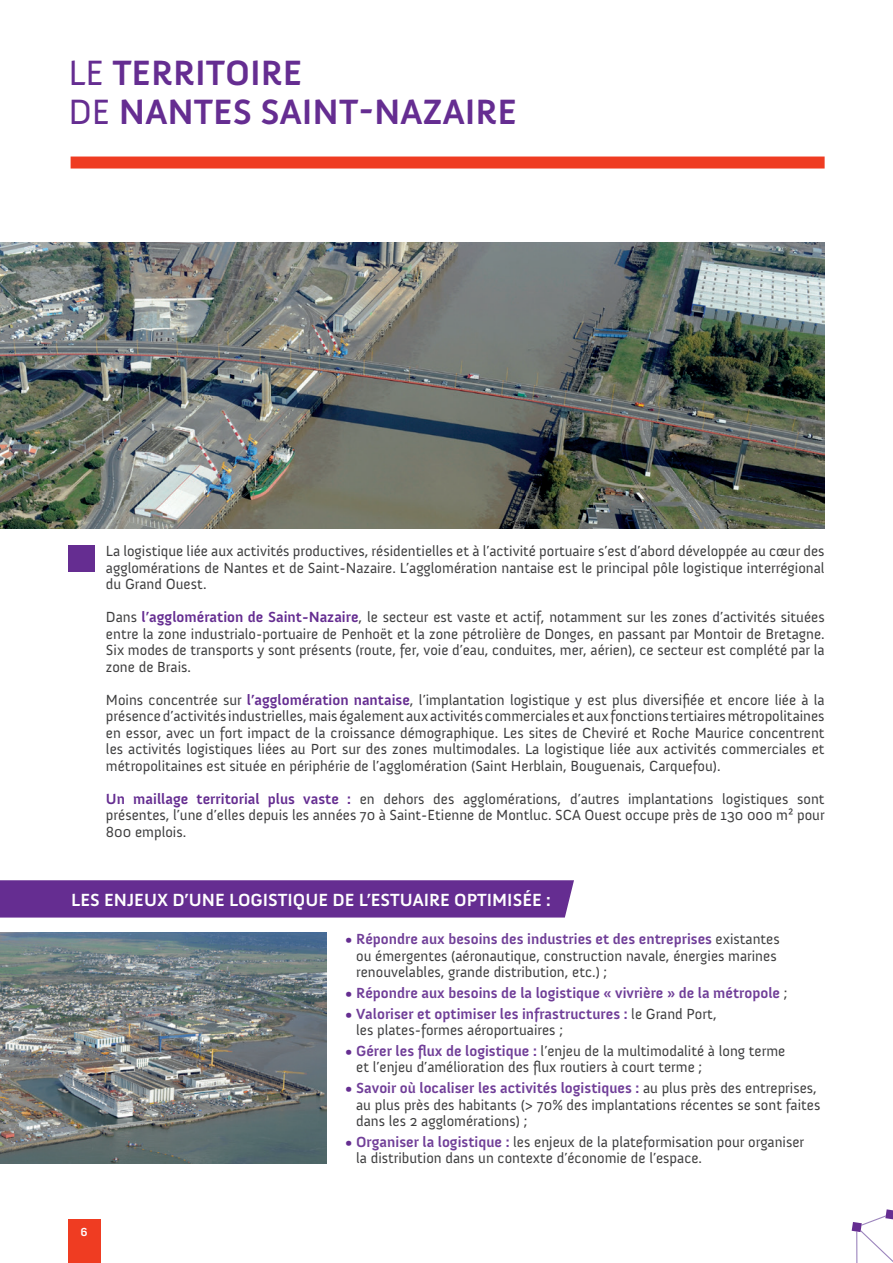
<style>
.page{position:relative;width:893px;height:1263px;background:#fff}
.page>*{position:absolute;margin:0;border:0;box-sizing:border-box;transform-origin:0 0}
.t1{font:700 36px/39px "Anivers";color:#652d91}
.t2{font:700 18px "Anivers";color:#fff}
.t3{font:15px/16.5px "Anivers";color:#3e3e3f}
.t4{font:700 15px "Anivers";color:#703e98}
.t5{font:700 12px "Anivers";color:#fff}
.s1{font-weight:400}
.s2{font-weight:700;color:#652d91}
.s3{color:#652d91}
.s4{font-weight:700;color:#703e98}
.s5{font-weight:400;color:#652d91}
.s6{font-weight:400;color:#3e3e3f}
</style>
<div class="page">
<img style="left:0;top:242px;width:825px;height:287px">
<img style="left:0;top:933px;width:326px;height:230px">
<svg style="left:852px;top:1209px;width:41px;height:54px"></svg>
<div style="left:71px;top:157px;width:754px;height:12px;background:#ef3c22"></div>
<div style="left:68px;top:545px;width:27px;height:27px;background:#652d91"></div>
<div style="left:0;top:880px;width:574px;height:37px;background:#652d91"></div>
<div style="left:68px;top:1220px;width:32px;height:43px;background:#ef3c22"></div>
<h1 class="t1" style="left:68px;top:54px;width:146px"><span class="s1">LE</span> TERRITOIRE<br><span class="s1">DE</span> NANTES</h1>
<h1 class="t1" style="left:260px;top:93px;width:161px">SAI NT-NAZAIR</h1>
<h1 class="t1" style="left:497px;top:93px;width:21px">e</h1>
<p class="t3" style="left:106px;top:543px;width:720px;text-align:justify">La logistique liée aux activités productives, résidentielles et à l’activité portuaire s’est d’abord développée au cœur des agglomérations de Nantes et de Saint-Nazaire. L’agglomération nantaise est le principal pôle logistique interrégional du Grand Ouest.</p>
<p class="t3" style="left:106px;top:609px;width:720px;text-align:justify">Dans <span class="s2">l’agglomération de Saint-Nazaire</span>, le secteur est vaste et actif, notamment sur les zones d’activités situées entre la zone industrialo-portuaire de Penhoët et la zone pétrolière de Donges, en passant par Montoir de Bretagne.<br>Six modes de transports y sont présents (route, fer, voie d’eau, conduites, mer, aérien), ce secteur est complété par la zone de Brais.</p>
<p class="t3" style="left:106px;top:692px;width:720px;text-align:justify">Moins concentrée sur <span class="s2">l’agglomération nantaise</span>, l’implantation logistique y est plus diversifiée et encore liée à la présence d’activités industrielles, mais également aux activités commerciales et aux fonctions tertiaires métropolitaines en essor, avec un fort impact de la croissance démographique. Les sites de Cheviré et Roche Maurice concentrent les activités logistiques liées au Port sur des zones multimodales. La logistique liée aux activités commerciales et métropolitaines est située en périphérie de l’agglomération (Saint Herblain, Bouguenais, Carquefou).</p>
<p class="t3" style="left:106px;top:791px;width:720px;text-align:justify"><span class="s2">Un maillage territorial plus vaste :</span> en dehors des agglomérations, d’autres implantations logistiques sont présentes, l’une d’elles depuis les années 70 à Saint-Etienne de Montluc. SCA Ouest occupe près de 130 000 m² pour 800 emplois.</p>
<p class="t2" style="left:71px;top:890px;width:481px">Les enjeux d’un e logistique de l’Estuaire optimisée :</p>
<p class="t5" style="left:81px;top:1226px;width:8px">6</p>
<p class="t3" style="left:356px;top:931px;width:425px;text-indent:-11px"><span class="s3">•</span> <span class="s4">Répondre aux besoins des industries et des entreprises</span> existantes ou émergentes (aéronautique, construction navale, énergies marines renouvelables, grande distribution, etc.) ;</p>
<p class="t4" style="left:345px;top:984px;width:444px"><span class="s5">•</span> Répondre aux besoins de la logistique « vivrière » de la métropole <span class="s6">;</span></p>
<p class="t3" style="left:356px;top:1005px;width:362px;text-indent:-11px"><span class="s3">•</span> <span class="s4">Valoriser et optimiser les infrastructures :</span> le Grand Port, les plates-formes aéroportuaires ;</p>
<p class="t3" style="left:356px;top:1043px;width:431px;text-indent:-11px"><span class="s3">•</span> <span class="s4">Gérer les flux de logistique :</span> l’enjeu de la multimodalité à long terme et l’enjeu d’amélioration des flux routiers à court terme ;</p>
<p class="t3" style="left:356px;top:1080px;width:466px;text-indent:-11px"><span class="s3">•</span> <span class="s4">Savoir où localiser les activités logistiques :</span> au plus près des entreprises, au plus près des habitants (&gt; 70% des implantations récentes se sont faites dans les 2 agglomérations) ;</p>
<p class="t3" style="left:356px;top:1134px;width:449px;text-indent:-11px"><span class="s3">•</span> <span class="s4">Organiser la logistique :</span> les enjeux de la plateformisation pour organiser la distribution dans un contexte d’économie de l’espace.</p>
</div>
